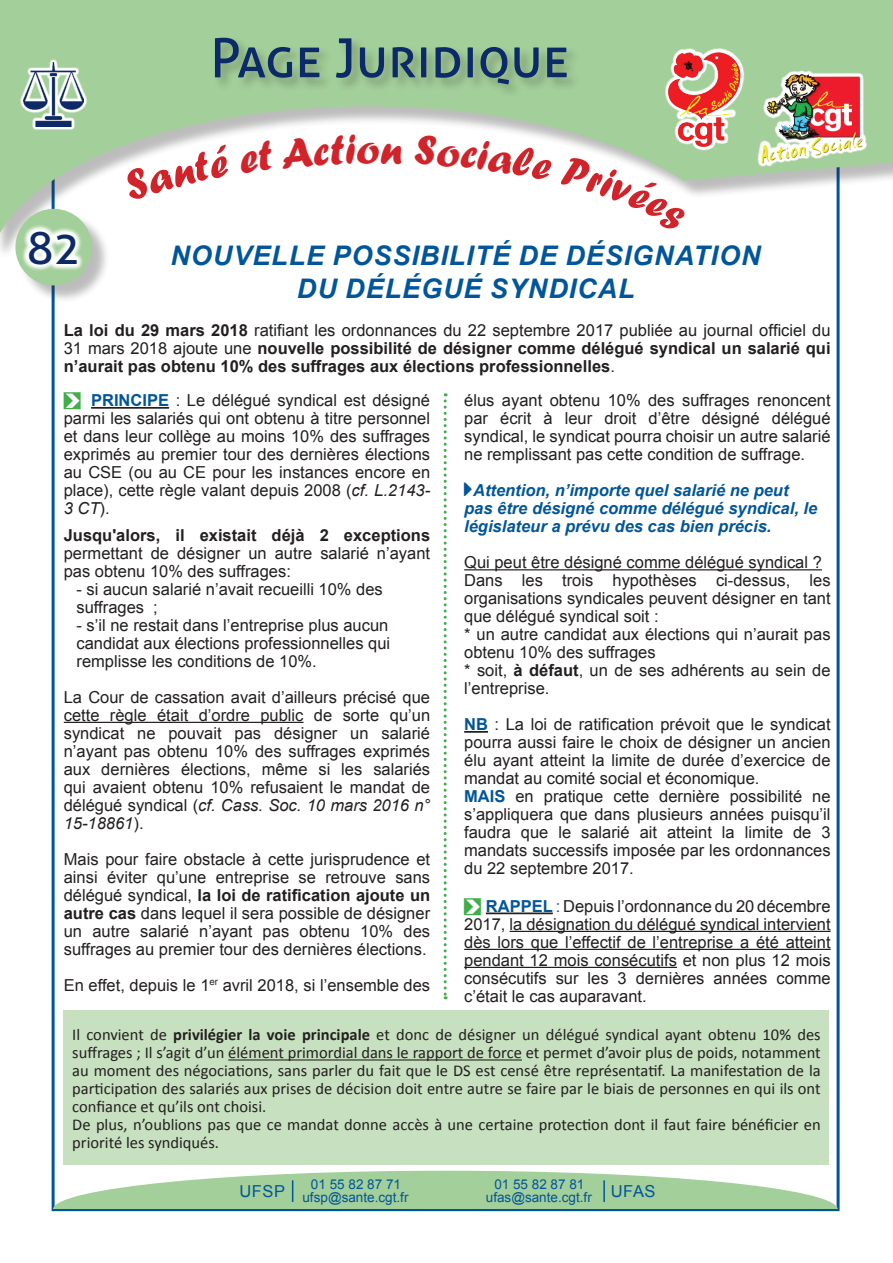
<style>
.page{position:relative;width:893px;height:1263px;background:#fff}
.page>*{position:absolute;margin:0;border:0;box-sizing:border-box;transform-origin:0 0}
.t1{font:54px "Aller";color:#0c2a68}
.t2{font:45px "Aller";color:#0c2a68}
.t3{font:italic 700 27px "Arial";letter-spacing:.035em;color:#01559a}
.Normal__Web{font:16.5px/18px "Arial";color:#231f20;text-align:justify}
.t4{font:16.5px/18px "Calibri";color:#231f20;text-align:justify}
.t5{font:700 16.5px/18px "Arial";color:#231f20;text-align:justify}
.t6{font:italic 700 16.5px/18px "Arial";color:#01559a}
.t7{font:16.5px "Arial";color:#01559a}
.t8{font:13.5px/13.5px "Arial";color:#01559a;text-align:center}
.s1{font-weight:400}
.s2{font-family:"Arrowstfb";color:#40ae49}
.s3{font-weight:700;color:#01559a}
.s4{font-style:italic}
.s5{font-weight:700}
.s6{font-family:"Arrowstfb";font-weight:400;font-style:normal}
.s7{color:#01559a}
</style>
<div class="page">
<svg style="left:0;top:0;width:893px;height:241px;fill:#a3cf9a"></svg>
<svg style="left:665px;top:48px;width:79px;height:102px"></svg>
<img style="left:665px;top:47px;width:77px;height:102px">
<div style="left:18px;top:211px;width:93px;height:93px;background:#231f20;opacity:.3"></div>
<div style="left:15px;top:209px;width:77px;height:76px;background:#a3cf9a;border-radius:50%"></div>
<svg style="left:21px;top:224px;width:64px;height:48px"></svg>
<svg style="left:20px;top:59px;width:67px;height:71px"></svg>
<img style="left:23px;top:62px;width:60px;height:64px">
<div style="left:213px;top:36px;width:367px;height:62px;background:#231f20;opacity:.3"></div>
<img style="left:757px;top:71px;width:113px;height:99px">
<svg style="left:53px;top:1171px;width:785px;height:38px"></svg>
<hr style="left:603px;top:1180px;width:2px;height:22px;background:#01559a">
<hr style="left:91px;top:407px;width:78px;height:2px;background:#231f20">
<hr style="left:64px;top:722px;width:240px;height:1px;background:#231f20">
<hr style="left:464px;top:569px;width:358px;height:1px;background:#231f20">
<hr style="left:464px;top:731px;width:24px;height:2px;background:#231f20">
<hr style="left:486px;top:912px;width:67px;height:2px;background:#231f20">
<hr style="left:509px;top:931px;width:322px;height:1px;background:#231f20">
<hr style="left:464px;top:949px;width:367px;height:1px;background:#231f20">
<hr style="left:464px;top:967px;width:213px;height:1px;background:#231f20">
<svg style="left:444px;top:393px;width:3px;height:606px"></svg>
<div style="left:64px;top:1011px;width:765px;height:154px;background:#c7e0bf"></div>
<hr style="left:228px;top:1059px;width:294px;height:1px;background:#231f20">
<svg style="left:122px;top:145px;width:109px;height:56px"></svg>
<svg style="left:239px;top:141px;width:35px;height:33px"></svg>
<svg style="left:280px;top:135px;width:122px;height:34px"></svg>
<svg style="left:414px;top:135px;width:138px;height:46px"></svg>
<svg style="left:561px;top:156px;width:125px;height:77px"></svg>
<h2 class="t2" style="left:27px;top:220px;width:55px">82</h2>
<h1 class="t1" style="left:210px;top:25px;width:360px">Page Juridique</h1>
<p class="t3" style="left:171px;top:238px;width:591px">NOUVELLE POSSIBILITÉ DE DÉSIGNATION</p>
<p class="t3" style="left:297px;top:270px;width:339px">DU DÉLÉGUÉ SYNDICAL</p>
<p class="t5" style="left:64px;top:321px;width:768px">La loi du 29 mars 2018 <span class="s1">ratifiant les ordonnances du 22 septembre 2017 publiée au journal officiel du 31 mars 2018 ajoute une</span> nouvelle possibilité de désigner comme délégué syndical un salarié qui n’aurait pas obtenu 10% des suffrages aux élections professionnelles<span class="s1">.</span></p>
<p class="Normal__Web" style="left:64px;top:391px;width:368px"><span class="s2">F</span> <span class="s3">PRINCIPE</span> : Le délégué syndical est désigné parmi les salariés qui ont obtenu à titre personnel et dans leur collège au moins 10% des suffrages exprimés au premier tour des dernières élections au CSE (ou au CE pour les instances encore en place), cette règle valant depuis 2008 (<span class="s4">cf. L.2143- 3 CT</span>).</p>
<p class="Normal__Web" style="left:64px;top:526px;width:368px"><span class="s5">Jusqu'alors, il existait déjà 2 exceptions </span>permettant de désigner un autre salarié n’ayant pas obtenu 10% des suffrages:</p>
<p class="Normal__Web" style="left:77px;top:580px;width:308px">- si aucun salarié n’avait recueilli 10% des suffrages ;</p>
<p class="Normal__Web" style="left:77px;top:616px;width:315px">- s’il ne restait dans l’entreprise plus aucun candidat aux élections professionnelles qui remplisse les conditions de 10%.</p>
<p class="Normal__Web" style="left:64px;top:688px;width:368px">La Cour de cassation avait d’ailleurs précisé que cette règle était d’ordre public de sorte qu’un syndicat ne pouvait pas désigner un salarié n’ayant pas obtenu 10% des suffrages exprimés aux dernières élections, même si les salariés qui avaient obtenu 10% refusaient le mandat de délégué syndical (<span class="s4">cf. Cass. Soc. 10 mars 2016 n° 15-18861</span>).</p>
<p class="Normal__Web" style="left:64px;top:850px;width:368px">Mais pour faire obstacle à cette jurisprudence et ainsi éviter qu’une entreprise se retrouve sans délégué syndical, <span class="s5">la loi de ratification ajoute un autre cas</span> dans lequel il sera possible de désigner un autre salarié n’ayant pas obtenu 10% des suffrages au premier tour des dernières élections.</p>
<p class="Normal__Web" style="left:64px;top:976px;width:368px">En effet, depuis le 1<sup>er</sup> avril 2018, si l’ensemble des</p>
<p class="Normal__Web" style="left:464px;top:391px;width:368px">élus ayant obtenu 10% des suffrages renoncent par écrit à leur droit d’être désigné délégué syndical, le syndicat pourra choisir un autre salarié ne remplissant pas cette condition de suffrage.</p>
<p class="t6" style="left:464px;top:482px;width:355px"><span class="s6">n</span>Attention, n’importe quel salarié ne peut pas être désigné comme délégué syndical, le législateur a prévu des cas bien précis.</p>
<p class="Normal__Web" style="left:464px;top:553px;width:359px">Qui peut être désigné comme délégué syndical ?</p>
<p class="Normal__Web" style="left:464px;top:571px;width:368px">Dans les trois hypothèses ci-dessus, les organisations syndicales peuvent désigner en tant que délégué syndical soit :</p>
<p class="Normal__Web" style="left:464px;top:625px;width:368px">* un autre candidat aux élections qui n’aurait pas obtenu 10% des suffrages</p>
<p class="Normal__Web" style="left:464px;top:661px;width:368px">* soit, <span class="s5">à défaut</span>, un de ses adhérents au sein de l’entreprise.</p>
<p class="Normal__Web" style="left:464px;top:715px;width:368px"><span class="s3">NB</span> : La loi de ratification prévoit que le syndicat pourra aussi faire le choix de désigner un ancien élu ayant atteint la limite de durée d’exercice de mandat au comité social et économique.</p>
<p class="Normal__Web" style="left:464px;top:787px;width:368px"><span class="s3">MAIS</span> en pratique cette dernière possibilité ne s’appliquera que dans plusieurs années puisqu’il faudra que le salarié ait atteint la limite de 3 mandats successifs imposée par les ordonnances du 22 septembre 2017.</p>
<p class="Normal__Web" style="left:464px;top:897px;width:368px"><span class="s2">F</span> <span class="s3">RAPPEL</span> <span class="s7">:</span> Depuis l’ordonnance du 20 décembre 2017, la désignation du délégué syndical intervient dès lors que l’effectif de l’entreprise a été atteint pendant 12 mois consécutifs et non plus 12 mois consécutifs sur les 3 dernières années comme c’était le cas auparavant.</p>
<p class="t4" style="left:72px;top:1025px;width:750px">Il convient de <span class="s5">privilégier la voie principale</span> et donc de désigner un délégué syndical ayant obtenu 10% des suffrages ; Il s’agit d’un élément primordial dans le rapport de force et permet d’avoir plus de poids, notamment au moment des négociations, sans parler du fait que le DS est censé être représentatif. La manifestation de la participation des salariés aux prises de décision doit entre autre se faire par le biais de personnes en qui ils ont confiance et qu’ils ont choisi.</p>
<p class="t4" style="left:72px;top:1115px;width:750px">De plus, n’oublions pas que ce mandat donne accès à une certaine protection dont il faut faire bénéficier en priorité les syndiqués.</p>
<p class="t8" style="left:302px;top:1177px;width:108px">01 55 82 87 71 ufsp@sante.cgt.fr</p>
<p class="t8" style="left:494px;top:1177px;width:92px">01 55 82 87 81</p>
<p class="t7" style="left:239px;top:1180px;width:47px">UFSP</p>
<p class="t8" style="left:486px;top:1191px;width:171px">ufas@sante.cgt.fr <sup>UFAS</sup></p>
</div>
